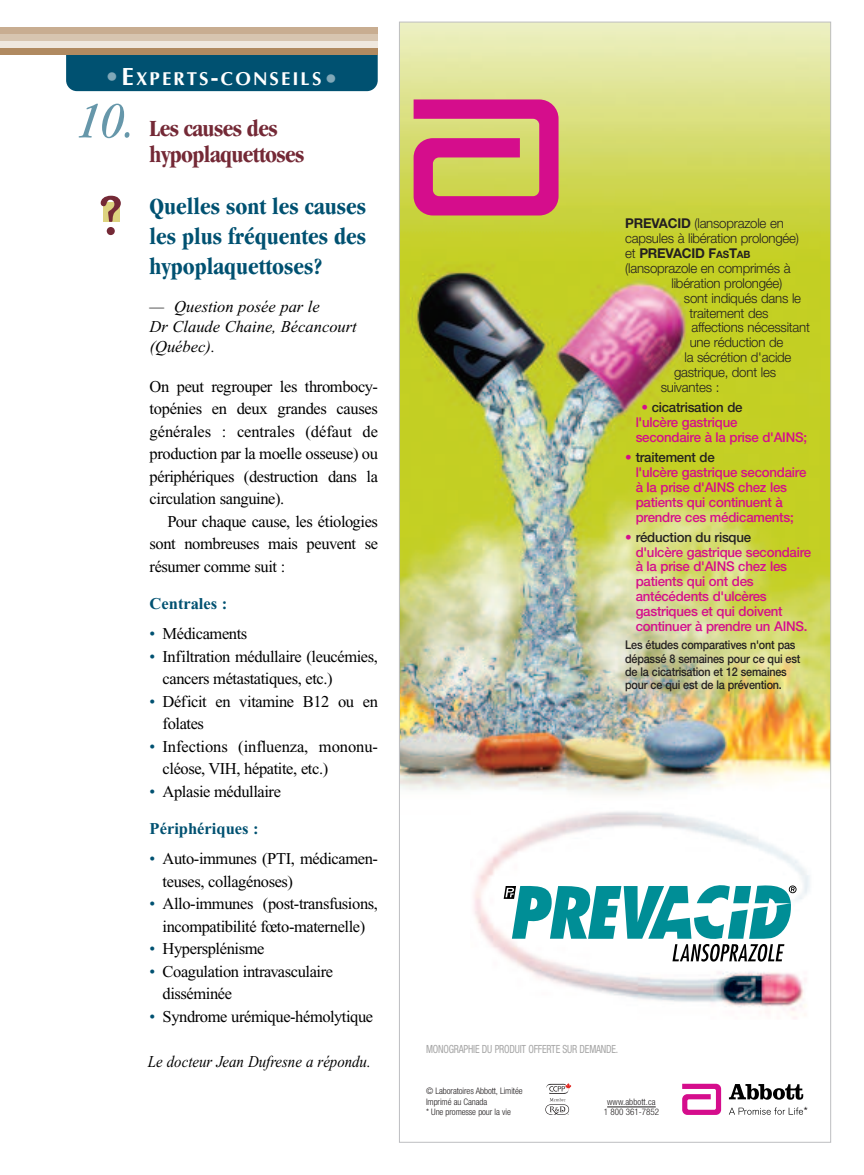
<style>
.page{position:relative;width:864px;height:1175px;background:#fff}
.page>*{position:absolute;margin:0;border:0;box-sizing:border-box;transform-origin:0 0}
.t1{font:500 54px "Barmeno";color:#742936}
.t2{font:italic condensed 52.5px "Garamond";color:#6697aa}
.t3{font:700 condensed 24px/30px "Garamond";color:#005171;text-align:justify}
.t4{font:700 condensed 24px/25.5px "Garamond";letter-spacing:-.025em;color:#742936}
.t5{font:700 18.75px "Optima";letter-spacing:.11em;color:#fff}
.t6{font:16.5px/22.5px "Times New Roman";letter-spacing:-.025em;color:#000}
.t7{font:16.5px/22.5px "Times New Roman";letter-spacing:-.005em;color:#000}
.t8{font:italic 16.5px/19.8px "Times New Roman";color:#000}
.t9{font:italic 16.5px "Times New Roman";color:#000;scale:.9 1}
.t10{font:700 16.5px "Times New Roman";color:#005171}
.t11{font:13.5px/14.9px "Helvetica Neue Medium+LHGAVT";letter-spacing:-.015em;color:#d50d8c}
.t12{font:13.5px/14.9px "Helvetica Neue Light+KETLRE";letter-spacing:-.015em;color:#231f20}
.t13{font:13.5px "Helvetica Neue Bold+VKCJBE";letter-spacing:-.015em;color:#231f20}
.t14{font:12px/13.2px "Helvetica Neue Medium+LHGAVT";letter-spacing:-.015em;color:#231f20;scale:.9 1}
.t15{font:11.4px "Helvetica Neue Roman+PSIBZG";color:#231f20}
.t16{font:11.25px "Helvetica Neue Condensed+NYEYPS";letter-spacing:-.02em;color:#a6a6a6;scale:.88 1}
.t17{font:9px/10.5px "Helvetica Neue Light Cond+OZPOLL";letter-spacing:-.01em;color:#231f20}
.t18{font:9px/10.5px "Helvetica Neue Light Cond+OZPOLL";letter-spacing:.01em;color:#231f20;text-align:center}
.s1{font-size:24.9px;color:#80a8b8}
.s2{font-size:24.9px}
.s3{color:#005171}
.s4{font-family:"Helvetica Neue Bold+VKCJBE"}
.s5{font-family:"Helvetica Neue Light+KETLRE"}
.s6{font-size:10.2px}
.s7{color:#231f20}
</style>
<div class="page">
<img style="left:399px;top:21px;width:433px;height:1122px">
<div style="left:66px;top:42px;width:312px;height:49px;background:#005171;border-radius:11px"></div>
<div style="left:103px;top:202px;width:16px;height:20px;background:#ddd37f"></div>
<div style="left:0;top:48px;width:378px;height:7px;background:#b08a61"></div>
<div style="left:0;top:41px;width:378px;height:7px;background:#efe8df"></div>
<div style="left:0;top:34px;width:378px;height:7px;background:#d7c5b0"></div>
<div style="left:0;top:27px;width:378px;height:7px;background:#c8ad91"></div>
<p class="t5" style="left:105px;top:67px;width:235px"><span class="s1">•</span><span class="s2">E</span>XPERTS<span class="s2">-</span>CONSEILS<span class="s1">•</span></p>
<h2 class="t2" style="left:77px;top:101px;width:60px">10.</h2>
<h1 class="t1" style="left:99px;top:193px;width:24px">?</h1>
<h3 class="t4" style="left:150px;top:118px;width:156px">Les causes des hypoplaquettoses</h3>
<h3 class="t3" style="left:150px;top:193px;width:218px">Quelles sont les causes les plus fréquentes des hypoplaquettoses?</h3>
<p class="t8" style="left:150px;top:298px;width:209px">— Question posée par le<br>Dr Claude Chaine, Bécancourt (Québec).</p>
<p class="t6" style="left:150px;top:376px;width:230px;text-align:justify">On peut regrouper les thrombocy&shy;topénies en deux grandes causes générales : centrales (défaut de production par la moelle osseuse) ou périphériques (destruction dans la circulation sanguine).</p>
<p class="t6" style="left:150px;top:511px;width:230px;text-align:justify;text-indent:18px">Pour chaque cause, les étiologies sont nombreuses mais peuvent se résumer comme suit :</p>
<p class="t10" style="left:150px;top:598px;width:79px">Centrales :</p>
<p class="t6" style="left:150px;top:624px;width:99px"><span class="s3">•</span> Médicaments</p>
<p class="t6" style="left:163px;top:646px;width:217px;text-indent:-13px"><span class="s3">•</span> Infiltration médullaire (leucémies, cancers métastatiques, etc.)</p>
<p class="t6" style="left:163px;top:691px;width:217px;text-indent:-13px"><span class="s3">•</span> Déficit en vitamine B12 ou en folates</p>
<p class="t7" style="left:163px;top:736px;width:217px;text-indent:-13px"><span class="s3">•</span> Infections (influenza, mononu&shy;cléose, VIH, hépatite, etc.)</p>
<p class="t6" style="left:150px;top:781px;width:133px"><span class="s3">•</span> Aplasie médullaire</p>
<p class="t10" style="left:150px;top:823px;width:111px">Périphériques :</p>
<p class="t6" style="left:163px;top:849px;width:217px;text-indent:-13px"><span class="s3">•</span> Auto-immunes (PTI, médicamen&shy;teuses, collagénoses)</p>
<p class="t6" style="left:150px;top:894px;width:230px;text-align:center"><span class="s3">•</span> Allo-immunes (post-transfusions, incompatibilité fœto-maternelle)</p>
<p class="t6" style="left:150px;top:939px;width:116px"><span class="s3">•</span> Hypersplénisme</p>
<p class="t6" style="left:163px;top:961px;width:172px;text-indent:-13px"><span class="s3">•</span> Coagulation intravasculaire disséminée</p>
<p class="t6" style="left:150px;top:1006px;width:225px"><span class="s3">•</span> Syndrome urémique-hémolytique</p>
<p class="t9" style="left:148px;top:1055px;width:249px">Le docteur Jean Dufresne a répondu.</p>
<p class="t12" style="left:625px;top:217px;width:175px"><span class="s4">PREVACID</span> (lansoprazole en capsules à libération prolongée)</p>
<p class="t13" style="left:625px;top:248px;width:127px"><span class="s5">et</span> PREVACID F<span class="s6">AS</span>T<span class="s6">AB</span></p>
<p class="t12" style="left:625px;top:262px;width:167px">(lansoprazole en comprimés à</p>
<p class="t12" style="left:672px;top:277px;width:112px">libération prolongée)</p>
<p class="t12" style="left:684px;top:292px;width:119px">sont indiqués dans le</p>
<p class="t12" style="left:689px;top:306px;width:81px">traitement des</p>
<p class="t12" style="left:692px;top:321px;width:120px">affections nécessitant</p>
<p class="t12" style="left:690px;top:336px;width:95px">une réduction de</p>
<p class="t12" style="left:685px;top:351px;width:109px">la sécrétion d'acide</p>
<p class="t12" style="left:674px;top:366px;width:104px">gastrique, dont les</p>
<p class="t12" style="left:661px;top:381px;width:60px">suivantes :</p>
<p class="t11" style="left:636px;top:401px;width:173px;text-indent:6px">• <span class="s7">cicatrisation de<br></span>l'ulcère gastrique<br>secondaire à la prise d'AINS;</p>
<p class="t11" style="left:636px;top:451px;width:172px;text-indent:-11px">• <span class="s7">traitement de<br></span>l'ulcère gastrique secondaire à la prise d'AINS chez les patients qui continuent à prendre ces médicaments;</p>
<p class="t11" style="left:636px;top:531px;width:177px;text-indent:-11px">• <span class="s7">réduction du risque<br></span>d'ulcère gastrique secondaire à la prise d'AINS chez les patients qui ont des antécédents d'ulcères gastriques et qui doivent continuer à prendre un AINS.</p>
<p class="t14" style="left:625px;top:639px;width:196px">Les études comparatives n'ont pas dépassé 8 semaines pour ce qui est de la cicatrisation et 12 semaines pour ce qui est de la prévention.</p>
<p class="t16" style="left:426px;top:1045px;width:220px">MONOGRAPHIE DU PRODUIT OFFERTE SUR DEMANDE.</p>
<p class="t17" style="left:426px;top:1086px;width:98px">© Laboratoires Abbott, Limitée<br>Imprimé au Canada<br>* Une promesse pour la vie</p>
<p class="t18" style="left:604px;top:1097px;width:57px">www.abbott.ca<br>1 800 361-7852</p>
<p class="t15" style="left:804px;top:1107px;width:6px">*</p>
</div>
